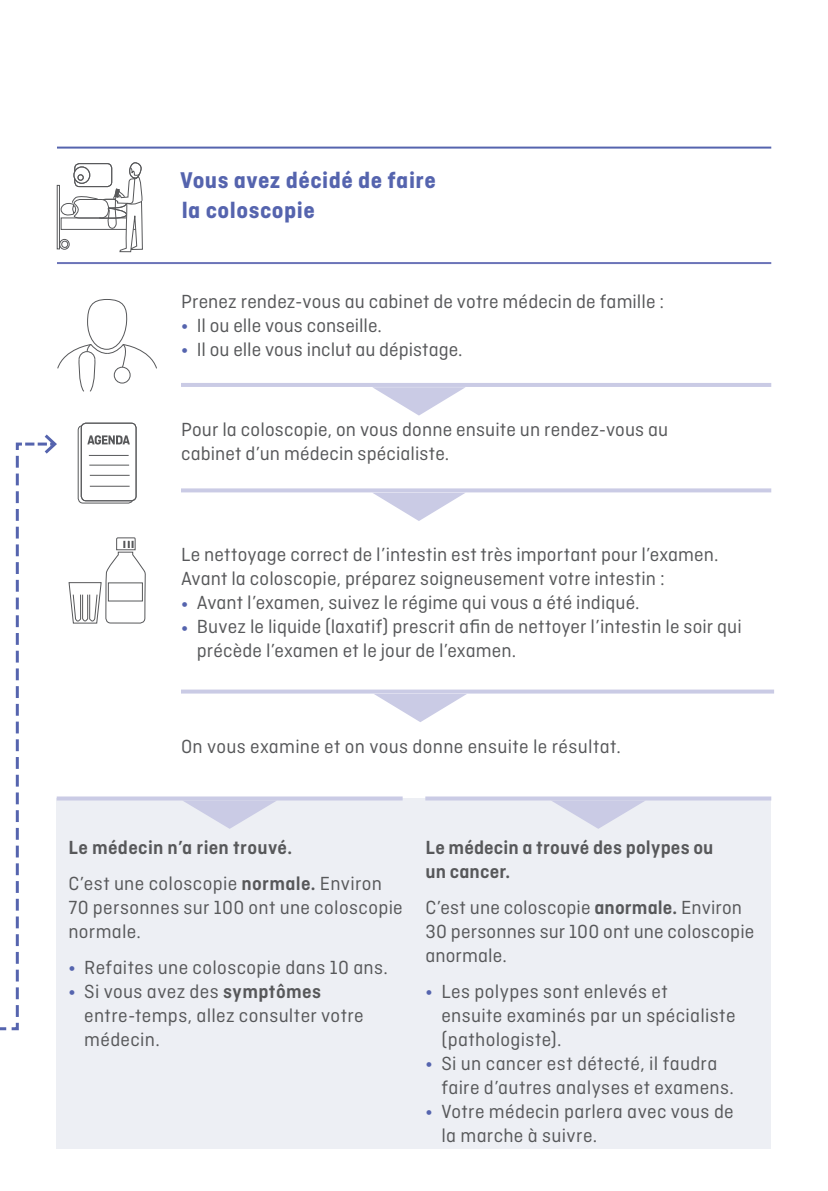
<style>
.page{position:relative;width:828px;height:1191px;background:#fff}
.page>*{position:absolute;margin:0;border:0;box-sizing:border-box;transform-origin:0 0}
.t1{font:700 24px/30px "Ciutadella";letter-spacing:.02em;color:#5564ae}
.t2{font:20px/24px "Ciutadella";letter-spacing:.01em;color:#57585a}
.t3{font:600 20px/36px "Ciutadella";letter-spacing:.01em;color:#57585a}
.s1{font-weight:700;color:#5564ae}
.s2{font-weight:400}
.s3{font-weight:600}
</style>
<div class="page">
<div style="left:57px;top:798px;width:714px;height:350px;background:#edeff4"></div>
<hr style="left:57px;top:262px;width:714px;height:2px;background:#6b74b8">
<hr style="left:57px;top:147px;width:714px;height:2px;background:#5564ae">
<svg style="left:182px;top:800px;width:95px;height:29px"></svg>
<svg style="left:551px;top:800px;width:94px;height:29px"></svg>
<svg style="left:59px;top:796px;width:344px;height:4px"></svg>
<svg style="left:425px;top:796px;width:346px;height:4px"></svg>
<svg style="left:68px;top:537px;width:78px;height:87px"></svg>
<svg style="left:374px;top:694px;width:93px;height:28px"></svg>
<svg style="left:181px;top:689px;width:593px;height:4px;background:#d1d2e8"></svg>
<svg style="left:373px;top:493px;width:92px;height:28px"></svg>
<svg style="left:181px;top:488px;width:590px;height:4px;background:#cfd0e7"></svg>
<svg style="left:373px;top:387px;width:92px;height:28px"></svg>
<hr style="left:181px;top:383px;width:590px;height:4px;background:#cacbe5">
<svg style="left:0;top:434px;width:59px;height:597px"></svg>
<div style="left:78px;top:425px;width:55px;height:78px;border:1px solid #57585a;border-radius:5px"></div>
<div style="left:81px;top:423px;width:55px;height:78px;background:#fff;border-radius:5px"></div>
<div style="left:81px;top:423px;width:56px;height:78px;border:1px solid #57585a;border-radius:5px"></div>
<hr style="left:89px;top:455px;width:40px;height:1px;background:#57585a">
<hr style="left:89px;top:464px;width:40px;height:1px;background:#57585a">
<hr style="left:90px;top:475px;width:40px;height:1px;background:#57585a">
<hr style="left:90px;top:486px;width:40px;height:1px;background:#57585a">
<svg style="left:87px;top:435px;width:43px;height:9px"></svg>
<svg style="left:56px;top:162px;width:101px;height:230px"></svg>
<div style="left:61px;top:241px;width:7px;height:7px;border:1px solid #57585a;border-radius:50%"></div>
<p class="t1" style="left:180px;top:165px;width:257px">Vous avez décidé de faire la coloscopie</p>
<p class="t2" style="left:181px;top:289px;width:485px">Prenez rendez-vous au cabinet de votre médecin de famille :</p>
<p class="t2" style="left:181px;top:313px;width:202px"><span class="s1">•</span> Il ou elle vous conseille.</p>
<p class="t2" style="left:181px;top:337px;width:283px"><span class="s1">•</span> Il ou elle vous inclut au dépistage.</p>
<p class="t2" style="left:181px;top:418px;width:489px">Pour la coloscopie, on vous donne ensuite un rendez-vous au cabinet d’un médecin spécialiste.</p>
<p class="t2" style="left:181px;top:542px;width:539px">Le nettoyage correct de l’intestin est très important pour l’examen.<br>Avant la coloscopie, préparez soigneusement votre intestin :</p>
<p class="t2" style="left:181px;top:590px;width:460px"><span class="s1">•</span> Avant l’examen, suivez le régime qui vous a été indiqué.</p>
<p class="t2" style="left:197px;top:614px;width:546px;text-indent:-16px"><span class="s1">•</span> Buvez le liquide (laxatif) prescrit afin de nettoyer l’intestin le soir qui précède l’examen et le jour de l’examen.</p>
<p class="t2" style="left:181px;top:734px;width:441px">On vous examine et on vous donne ensuite le résultat.</p>
<p class="t3" style="left:68px;top:829px;width:315px">Le médecin n’a rien trouvé.<br><span class="s2">C’est une coloscopie</span> normale. <span class="s2">Environ</span></p>
<p class="t2" style="left:68px;top:895px;width:336px">70 personnes sur 100 ont une coloscopie normale.</p>
<p class="t2" style="left:68px;top:955px;width:321px"><span class="s1">•</span> Refaites une coloscopie dans 10 ans.</p>
<p class="t2" style="left:84px;top:979px;width:281px;text-indent:-16px"><span class="s1">•</span> Si vous avez des <span class="s3">symptômes </span>entre-temps, allez consulter votre médecin.</p>
<p class="t3" style="left:425px;top:835px;width:289px;line-height:24px">Le médecin a trouvé des polypes ou un cancer.</p>
<p class="t2" style="left:425px;top:895px;width:330px">C’est une coloscopie <span class="s3">anormale.</span> Environ<br>30 personnes sur 100 ont une coloscopie anormale.</p>
<p class="t2" style="left:441px;top:979px;width:296px;text-indent:-16px"><span class="s1">•</span> Les polypes sont enlevés et<br>ensuite examinés par un spécialiste (pathologiste).</p>
<p class="t2" style="left:441px;top:1051px;width:294px;text-indent:-16px"><span class="s1">•</span> Si un cancer est détecté, il faudra faire d’autres analyses et examens.</p>
<p class="t2" style="left:441px;top:1099px;width:294px;text-indent:-16px"><span class="s1">•</span> Votre médecin parlera avec vous de la marche à suivre.</p>
</div>
